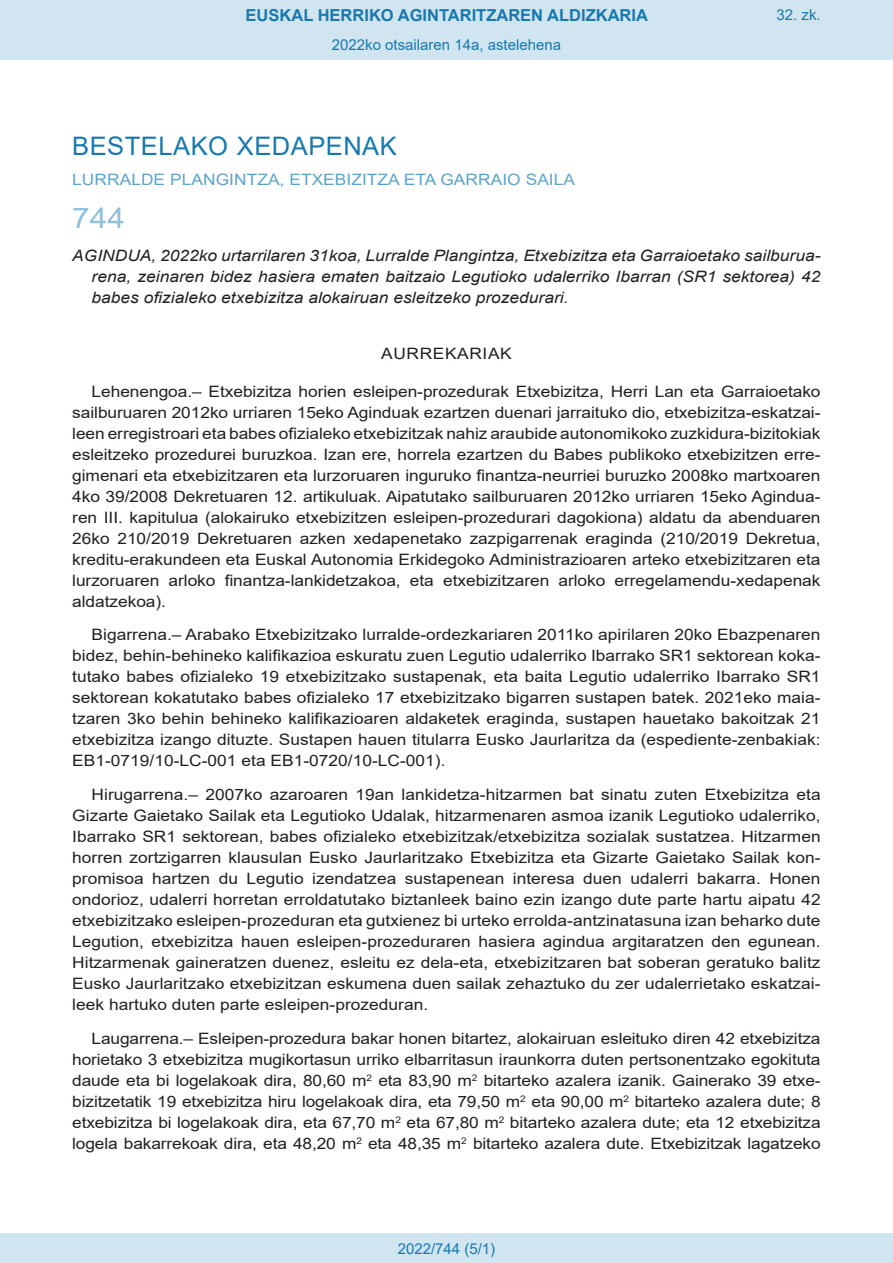
<style>
.page{position:relative;width:893px;height:1263px;background:#fff}
.page>*{position:absolute;margin:0;border:0;box-sizing:border-box;transform-origin:0 0}
.BOPVOrden{font:28.5px "Arial";color:#90c0db;scale:1.11 1}
.BOPVSeccion{font:25.5px "Arial";letter-spacing:.02em;color:#1879ad}
.t1{font:700 16.5px "Arial";color:#1879ad}
.BOPVDetalle{font:15.6px/21px "Arial";color:#231f20;text-align:justify;scale:1.11 1}
.BOPVTitulo{font:italic 15.6px/21px "Arial";color:#231f20;text-align:justify;scale:1.11 1}
.BOPVOrganismo{font:15.6px "Arial";letter-spacing:.005em;color:#5ea4ca;scale:1.11 1}
.BOPVClave{font:15.6px "Arial";letter-spacing:.035em;color:#231f20;scale:1.11 1}
.Paginacion_Centro{font:15px "Arial";color:#1879ad}
</style>
<div class="page">
<div style="left:0;top:0;width:893px;height:60px;background:#d0e5f0"></div>
<div style="left:0;top:1233px;width:893px;height:30px;background:#d0e5f0"></div>
<p class="t1" style="left:246px;top:3px;width:404px">EUSKAL HERRIKO AGINTARITZAREN ALDIZKARIA</p>
<p class="Paginacion_Centro" style="left:332px;top:35px;width:231px">2022ko otsailaren 14a, astelehena</p>
<p class="Paginacion_Centro" style="left:776px;top:5px;width:46px">32. zk.</p>
<p class="BOPVSeccion" style="left:72px;top:128px;width:326px">BESTELAKO XEDAPENAK</p>
<p class="BOPVOrganismo" style="left:72px;top:169px;width:454px">LURRALDE PLANGINTZA, ETXEBIZITZA ETA GARRAIO SAILA</p>
<p class="BOPVOrden" style="left:72px;top:198px;width:49px">744</p>
<p class="BOPVTitulo" style="left:92px;top:246px;width:658px;text-indent:-19px">AGINDUA, 2022ko urtarrilaren 31koa, Lurralde Plangintza, Etxebizitza eta Garraioetako sailburua&shy;rena, zeinaren bidez hasiera ematen baitzaio Legutioko udalerriko Ibarran (SR1 sektorea) 42 babes ofizialeko etxebizitza alokairuan esleitzeko prozedurari.</p>
<p class="BOPVClave" style="left:381px;top:342px;width:119px">AURREKARIAK</p>
<p class="BOPVDetalle" style="left:72px;top:380px;width:676px;text-indent:19px">Lehenengoa.– Etxebizitza horien esleipen-prozedurak Etxebizitza, Herri Lan eta Garraioetako sailburuaren 2012ko urriaren 15eko Aginduak ezartzen duenari jarraituko dio, etxebizitza-eskatzai&shy;leen erregistroari eta babes ofizialeko etxebizitzak nahiz araubide autonomikoko zuzkidura-bizitokiak esleitzeko prozedurei buruzkoa. Izan ere, horrela ezartzen du Babes publikoko etxebizitzen erre&shy;gimenari eta etxebizitzaren eta lurzoruaren inguruko finantza-neurriei buruzko 2008ko martxoaren 4ko 39/2008 Dekretuaren 12. artikuluak. Aipatutako sailburuaren 2012ko urriaren 15eko Agindua&shy;ren III. kapitulua (alokairuko etxebizitzen esleipen-prozedurari dagokiona) aldatu da abenduaren 26ko 210/2019 Dekretuaren azken xedapenetako zazpigarrenak eraginda (210/2019 Dekretua, kreditu-erakundeen eta Euskal Autonomia Erkidegoko Administrazioaren arteko etxebizitzaren eta lurzoruaren arloko finantza-lankidetzakoa, eta etxebizitzaren arloko erregelamendu-xedapenak aldatzekoa).</p>
<p class="BOPVDetalle" style="left:72px;top:624px;width:676px;text-indent:19px">Bigarrena.– Arabako Etxebizitzako lurralde-ordezkariaren 2011ko apirilaren 20ko Ebazpenaren bidez, behin-behineko kalifikazioa eskuratu zuen Legutio udalerriko Ibarrako SR1 sektorean koka&shy;tutako babes ofizialeko 19 etxebizitzako sustapenak, eta baita Legutio udalerriko Ibarrako SR1 sektorean kokatutako babes ofizialeko 17 etxebizitzako bigarren sustapen batek. 2021eko maia&shy;tzaren 3ko behin behineko kalifikazioaren aldaketek eraginda, sustapen hauetako bakoitzak 21 etxebizitza izango dituzte. Sustapen hauen titularra Eusko Jaurlaritza da (espediente-zenbakiak:<br>EB1-0719/10-LC-001 eta EB1-0720/10-LC-001).</p>
<p class="BOPVDetalle" style="left:72px;top:784px;width:676px;text-indent:19px">Hirugarrena.– 2007ko azaroaren 19an lankidetza-hitzarmen bat sinatu zuten Etxebizitza eta Gizarte Gaietako Sailak eta Legutioko Udalak, hitzarmenaren asmoa izanik Legutioko udalerriko, Ibarrako SR1 sektorean, babes ofizialeko etxebizitzak/etxebizitza sozialak sustatzea. Hitzarmen horren zortzigarren klausulan Eusko Jaurlaritzako Etxebizitza eta Gizarte Gaietako Sailak kon&shy;promisoa hartzen du Legutio izendatzea sustapenean interesa duen udalerri bakarra. Honen ondorioz, udalerri horretan erroldatutako biztanleek baino ezin izango dute parte hartu aipatu 42 etxebizitzako esleipen-prozeduran eta gutxienez bi urteko errolda-antzinatasuna izan beharko dute Legution, etxebizitza hauen esleipen-prozeduraren hasiera agindua argitaratzen den egunean.<br>Hitzarmenak gaineratzen duenez, esleitu ez dela-eta, etxebizitzaren bat soberan geratuko balitz Eusko Jaurlaritzako etxebizitzan eskumena duen sailak zehaztuko du zer udalerrietako eskatzai&shy;leek hartuko duten parte esleipen-prozeduran.</p>
<p class="BOPVDetalle" style="left:72px;top:1028px;width:676px;text-indent:19px">Laugarrena.– Esleipen-prozedura bakar honen bitartez, alokairuan esleituko diren 42 etxebizitza horietako 3 etxebizitza mugikortasun urriko elbarritasun iraunkorra duten pertsonentzako egokituta daude eta bi logelakoak dira, 80,60 m<sup>2</sup> eta 83,90 m<sup>2</sup> bitarteko azalera izanik. Gainerako 39 etxe&shy;bizitzetatik 19 etxebizitza hiru logelakoak dira, eta 79,50 m<sup>2</sup> eta 90,00 m<sup>2</sup> bitarteko azalera dute; 8 etxebizitza bi logelakoak dira, eta 67,70 m<sup>2</sup> eta 67,80 m<sup>2</sup> bitarteko azalera dute; eta 12 etxebizitza logela bakarrekoak dira, eta 48,20 m<sup>2</sup> eta 48,35 m<sup>2</sup> bitarteko azalera dute. Etxebizitzak lagatzeko</p>
<p class="Paginacion_Centro" style="left:398px;top:1238px;width:99px">2022/744 (5/1)</p>
</div>
